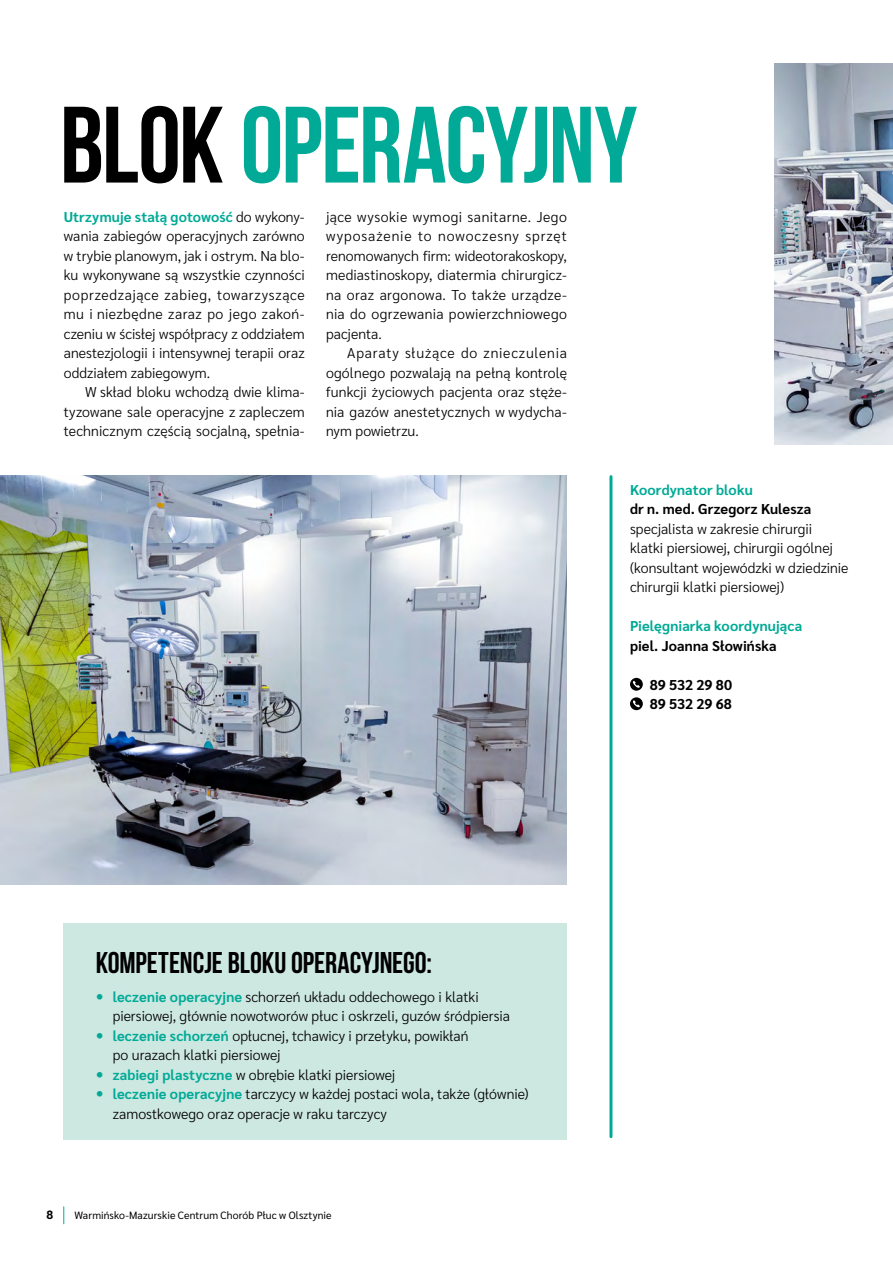
<style>
.page{position:relative;width:893px;height:1263px;background:#fff}
.page>*{position:absolute;margin:0;border:0;box-sizing:border-box;transform-origin:0 0}
.t1{font:108.3px "Bebas Neue";letter-spacing:-.015em;color:#00aa96}
.t2{font:30px "Bebas Neue";letter-spacing:-.005em;color:#000}
.t3{font:300 14.25px/19.5px "Sarabun";letter-spacing:.005em;color:#000;text-align:justify}
.t4{font:700 14.25px/19.5px "Sarabun";letter-spacing:.005em;color:#000}
.t5{font:700 14.25px "Sarabun";letter-spacing:.01em;color:#00aa96}
.t6{font:700 12px "Sarabun";color:#000}
.t7{font:10.5px "Sarabun";letter-spacing:.01em;color:#000}
.s1{color:#000}
.s2{font-weight:700;color:#00aa96}
</style>
<div class="page">
<img style="left:775px;top:64px;width:118px;height:381px">
<svg style="left:63px;top:1207px;width:1px;height:17px"></svg>
<img style="left:0;top:475px;width:567px;height:410px">
<div style="left:64px;top:924px;width:503px;height:216px;background:#cde7e1"></div>
<hr style="left:609px;top:477px;width:3px;height:660px;background:#00aa96">
<svg style="left:630px;top:678px;width:13px;height:13px"></svg>
<svg style="left:630px;top:697px;width:13px;height:13px"></svg>
<h1 class="t1" style="left:60px;top:86px;width:579px"><span class="s1">BLOK</span> OPERACYJNY</h1>
<p class="t3" style="left:64px;top:207px;width:242px"><span class="s2">Utrzymuje stałą gotowość</span> do wykony&shy;wania zabiegów operacyjnych zarówno w trybie planowym, jak i ostrym. Na blo&shy;ku wykonywane są wszystkie czynności poprzedzające zabieg, towarzyszące mu i niezbędne zaraz po jego zakoń&shy;czeniu w ścisłej współpracy z oddziałem anestezjologii i intensywnej terapii oraz oddziałem zabiegowym.</p>
<p class="t3" style="left:64px;top:382px;width:242px;text-indent:21px">W skład bloku wchodzą dwie klima&shy;tyzowane sale operacyjne z zapleczem technicznym częścią socjalną, spełnia-</p>
<p class="t3" style="left:326px;top:207px;width:242px">jące wysokie wymogi sanitarne. Jego wyposażenie to nowoczesny sprzęt renomowanych firm: wideotorakoskopy, mediastinoskopy, diatermia chirurgicz&shy;na oraz argonowa. To także urządze&shy;nia do ogrzewania powierzchniowego pacjenta.</p>
<p class="t3" style="left:326px;top:343px;width:242px;text-indent:21px">Aparaty służące do znieczulenia ogólnego pozwalają na pełną kontrolę funkcji życiowych pacjenta oraz stęże&shy;nia gazów anestetycznych w wydycha&shy;nym powietrzu.</p>
<p class="t5" style="left:630px;top:481px;width:124px">Koordynator bloku</p>
<p class="t4" style="left:630px;top:499px;width:183px">dr n. med. Grzegorz Kulesza</p>
<p class="t3" style="left:630px;top:519px;width:220px;text-align:left">specjalista w zakresie chirurgii klatki piersiowej, chirurgii ogólnej (konsultant wojewódzki w dziedzinie chirurgii klatki piersiowej)</p>
<p class="t5" style="left:630px;top:618px;width:174px">Pielęgniarka koordynująca</p>
<p class="t4" style="left:630px;top:636px;width:148px">piel. Joanna Słowińska</p>
<p class="t4" style="left:650px;top:675px;width:84px">89 532 29 80<br>89 532 29 68</p>
<h2 class="t2" style="left:96px;top:946px;width:338px">KOMPETENCJE BLOKU OPERACYJNEGO:</h2>
<p class="t3" style="left:113px;top:987px;width:417px;text-align:left"><span class="s2">leczenie operacyjne</span> schorzeń układu oddechowego i klatki piersiowej, głównie nowotworów płuc i oskrzeli, guzów śródpiersia <span class="s2">leczenie schorzeń</span> opłucnej, tchawicy i przełyku, powikłań<br>po urazach klatki piersiowej<br><span class="s2">zabiegi plastyczne</span> w obrębie klatki piersiowej<br><span class="s2">leczenie operacyjne</span> tarczycy w każdej postaci wola, także (głównie) zamostkowego oraz operacje w raku tarczycy</p>
<p class="t6" style="left:46px;top:1207px;width:8px">8</p>
<p class="t7" style="left:74px;top:1209px;width:259px">Warmińsko-Mazurskie Centrum Chorób Płuc w Olsztynie</p>
</div>
